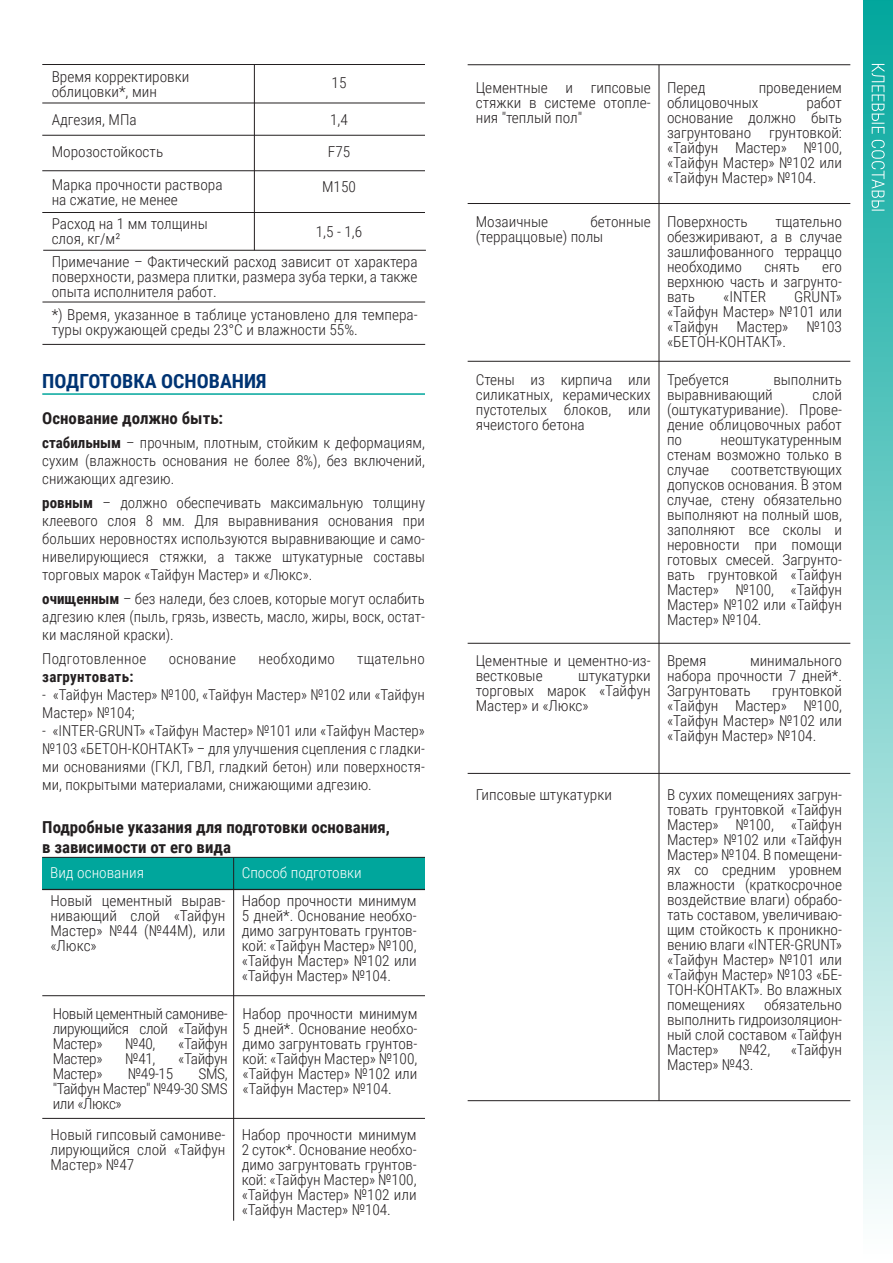
<style>
.page{position:relative;width:893px;height:1263px;background:#fff}
.page>*{position:absolute;margin:0;border:0;box-sizing:border-box;transform-origin:0 0}
.t1{font:700 19.5px "Roboto Condensed";color:#003473}
.t2{font:700 16.5px/19.8px "Roboto Condensed";color:#231f20}
.t3{font:300 15px/15px "Roboto Condensed";letter-spacing:-.005em;color:#231f20;text-align:justify}
.t4{font:300 15px "Roboto Condensed";letter-spacing:.02em;color:#231f20}
.t5{font:300 15px "Roboto Condensed";color:#fff}
.t6{font:700 15px "Roboto Condensed";letter-spacing:.02em;color:#231f20}
.s1{font-weight:700}
</style>
<div class="page">
<div style="left:863px;top:0;width:30px;height:1263px;background:linear-gradient(to bottom,#03a79d,#fff)"></div>
<hr style="left:42px;top:103px;width:383px;height:1px;background:#231f20">
<hr style="left:42px;top:135px;width:383px;height:1px;background:#231f20">
<hr style="left:42px;top:170px;width:383px;height:1px;background:#231f20">
<hr style="left:42px;top:212px;width:383px;height:1px;background:#231f20">
<hr style="left:43px;top:250px;width:383px;height:1px;background:#231f20">
<hr style="left:42px;top:302px;width:383px;height:1px;background:#231f20">
<hr style="left:42px;top:344px;width:383px;height:1px;background:#231f20">
<hr style="left:254px;top:64px;width:1px;height:186px;background:#231f20">
<div style="left:42px;top:857px;width:212px;height:32px;background:#00a69c"></div>
<div style="left:254px;top:857px;width:171px;height:32px;background:#00a69c"></div>
<hr style="left:42px;top:995px;width:383px;height:1px;background:#231f20">
<hr style="left:42px;top:1118px;width:383px;height:1px;background:#231f20">
<hr style="left:42px;top:889px;width:383px;height:1px;background:#231f20">
<hr style="left:233px;top:857px;width:1px;height:364px;background:#231f20">
<hr style="left:42px;top:393px;width:383px;height:2px;background:#00a69c">
<hr style="left:42px;top:857px;width:383px;height:1px;background:#231f20">
<hr style="left:468px;top:64px;width:382px;height:1px;background:#231f20">
<hr style="left:659px;top:65px;width:1px;height:1036px;background:#231f20">
<hr style="left:468px;top:361px;width:382px;height:1px;background:#231f20">
<hr style="left:468px;top:643px;width:382px;height:1px;background:#231f20">
<hr style="left:468px;top:773px;width:382px;height:1px;background:#231f20">
<hr style="left:468px;top:1100px;width:382px;height:1px;background:#231f20">
<hr style="left:468px;top:203px;width:382px;height:1px;background:#231f20">
<svg style="left:872px;top:64px;width:12px;height:70px"></svg>
<svg style="left:871px;top:140px;width:14px;height:71px"></svg>
<hr style="left:42px;top:64px;width:383px;height:1px;background:#231f20">
<p class="t3" style="left:52px;top:68px;width:139px">Время корректировки облицовки*, мин</p>
<p class="t3" style="left:332px;top:74px;width:16px">15</p>
<p class="t3" style="left:328px;top:103px;width:24px;line-height:32.2px">1,4<br>F75</p>
<p class="t3" style="left:322px;top:179px;width:35px">М150</p>
<p class="t3" style="left:52px;top:215px;width:367px;line-height:30.3px;text-indent:264px">1,5 - 1,6<br>Примечание – Фактический расход зависит от характера</p>
<p class="t3" style="left:52px;top:268px;width:367px">поверхности, размера плитки, размера зуба терки, а также опыта исполнителя работ.</p>
<p class="t3" style="left:52px;top:307px;width:367px">*) Время, указанное в таблице установлено для темпера&shy;туры окружающей среды 23°С и влажности 55%.</p>
<p class="t3" style="left:52px;top:112px;width:86px">Адгезия, МПа</p>
<p class="t3" style="left:52px;top:144px;width:113px">Морозостойкость</p>
<p class="t3" style="left:52px;top:177px;width:172px">Марка прочности раствора на сжатие, не менее</p>
<p class="t3" style="left:52px;top:216px;width:158px">Расход на 1 мм толщины слоя, кг/м²</p>
<h1 class="t1" style="left:42px;top:367px;width:226px">ПОДГОТОВКА ОСНОВАНИЯ</h1>
<p class="t2" style="left:42px;top:407px;width:182px">Основание должно быть:</p>
<p class="t3" style="left:42px;top:433px;width:384px;line-height:18px"><span class="s1">стабильным</span> – прочным, плотным, стойким к деформациям, сухим (влажность основания не более 8%), без включений, снижающих адгезию.</p>
<p class="t3" style="left:42px;top:493px;width:384px;line-height:18px"><span class="s1">ровным</span> – должно обеспечивать максимальную толщину клеевого слоя 8 мм. Для выравнивания основания при больших неровностях используются выравнивающие и само&shy;нивелирующиеся стяжки, а также штукатурные составы торговых марок «Тайфун Мастер» и «Люкс».</p>
<p class="t3" style="left:42px;top:589px;width:384px;line-height:18px"><span class="s1">очищенным</span> – без наледи, без слоев, которые могут ослабить адгезию клея (пыль, грязь, известь, масло, жиры, воск, остат&shy;ки масляной краски).</p>
<p class="t4" style="left:42px;top:648px;width:106px">Подготовленное</p>
<p class="t4" style="left:169px;top:648px;width:69px">основание</p>
<p class="t4" style="left:258px;top:648px;width:78px">необходимо</p>
<p class="t4" style="left:357px;top:648px;width:69px">тщательно</p>
<p class="t6" style="left:42px;top:666px;width:93px">загрунтовать:</p>
<p class="t3" style="left:42px;top:685px;width:384px;line-height:18px">- «Тайфун Мастер» №100, «Тайфун Мастер» №102 или «Тайфун<br>Мастер» №104;</p>
<p class="t3" style="left:42px;top:721px;width:384px;line-height:18px">- «INTER-GRUNT» «Тайфун Мастер» №101 или «Тайфун Мастер» №103 «БЕТОН-КОНТАКТ» – для улучшения сцепления с гладки&shy;ми основаниями (ГКЛ, ГВЛ, гладкий бетон) или поверхностя&shy;ми, покрытыми материалами, снижающими адгезию.</p>
<p class="t2" style="left:42px;top:817px;width:349px">Подробные указания для подготовки основания, в зависимости от его вида</p>
<p class="t5" style="left:50px;top:862px;width:95px">Вид основания</p>
<p class="t5" style="left:242px;top:862px;width:122px">Способ подготовки</p>
<p class="t3" style="left:50px;top:893px;width:176px">Новый цементный вырав&shy;нивающий слой «Тайфун Мастер» №44 (№44М), или «Люкс»</p>
<p class="t3" style="left:242px;top:893px;width:176px">Набор прочности минимум 5 дней*. Основание необхо&shy;димо загрунтовать грунтов&shy;кой: «Тайфун Мастер» №100, «Тайфун Мастер» №102 или «Тайфун Мастер» №104.</p>
<p class="t3" style="left:53px;top:1005px;width:176px">Новый цементный самониве&shy;лирующийся слой «Тайфун Мастер»</p>
<p class="t3" style="left:125px;top:1035px;width:32px">№40,</p>
<p class="t3" style="left:178px;top:1035px;width:51px">«Тайфун</p>
<p class="t3" style="left:53px;top:1050px;width:51px">Мастер»</p>
<p class="t3" style="left:125px;top:1050px;width:32px">№41,</p>
<p class="t3" style="left:178px;top:1050px;width:51px">«Тайфун</p>
<p class="t3" style="left:53px;top:1065px;width:51px">Мастер»</p>
<p class="t3" style="left:128px;top:1065px;width:47px">№49-15</p>
<p class="t3" style="left:53px;top:1065px;width:176px;text-indent:146px">SMS, "Тайфун Мастер" №49-30 SMS или «Люкс»</p>
<p class="t3" style="left:50px;top:1126px;width:177px">Новый гипсовый самониве&shy;лирующийся слой «Тайфун Мастер» №47</p>
<p class="t3" style="left:242px;top:1005px;width:176px">Набор прочности минимум 5 дней*. Основание необхо&shy;димо загрунтовать грунтов&shy;кой: «Тайфун Мастер» №100, «Тайфун Мастер» №102 или «Тайфун Мастер» №104.</p>
<p class="t3" style="left:242px;top:1126px;width:177px">Набор прочности минимум 2 суток*. Основание необхо&shy;димо загрунтовать грунтов&shy;кой: «Тайфун Мастер» №100, «Тайфун Мастер» №102 или «Тайфун Мастер» №104.</p>
<p class="t3" style="left:476px;top:80px;width:176px">Цементные и гипсовые стяжки в системе отопле&shy;ния "теплый пол"</p>
<p class="t3" style="left:667px;top:80px;width:40px">Перед</p>
<p class="t3" style="left:759px;top:80px;width:85px">проведением</p>
<p class="t3" style="left:667px;top:95px;width:177px;text-indent:139px">работ основание должно быть загрунтовано грунтовкой: «Тайфун Мастер» №100, «Тайфун Мастер» №102 или «Тайфун Мастер» №104.</p>
<p class="t3" style="left:667px;top:214px;width:82px">Поверхность</p>
<p class="t3" style="left:667px;top:95px;width:93px">облицовочных</p>
<p class="t3" style="left:476px;top:214px;width:177px;text-indent:115px">бетонные (терраццовые) полы</p>
<p class="t3" style="left:476px;top:214px;width:74px">Мозаичные</p>
<p class="t3" style="left:667px;top:214px;width:177px;text-indent:108px">тщательно обезжиривают, а в случае зашлифованного терраццо необходимо</p>
<p class="t3" style="left:667px;top:259px;width:177px;text-indent:155px">его верхнюю часть и загрунто&shy;вать</p>
<p class="t3" style="left:764px;top:259px;width:37px">снять</p>
<p class="t3" style="left:667px;top:289px;width:176px;text-indent:127px">GRUNT» «Тайфун Мастер» №101 или «Тайфун Мастер» №103 «БЕТОН-КОНТАКТ».</p>
<p class="t3" style="left:723px;top:289px;width:45px">«INTER</p>
<p class="t3" style="left:476px;top:371px;width:177px">Стены из кирпича или силикатных, керамических пустотелых блоков, или ячеистого бетона</p>
<p class="t3" style="left:476px;top:653px;width:176px">Цементные и цементно-из&shy;вестковые</p>
<p class="t3" style="left:476px;top:668px;width:176px;text-indent:102px">штукатурки торговых марок «Тайфун Мастер» и «Люкс»</p>
<p class="t3" style="left:667px;top:371px;width:64px">Требуется</p>
<p class="t3" style="left:773px;top:371px;width:70px">выполнить</p>
<p class="t3" style="left:667px;top:386px;width:107px">выравнивающий</p>
<p class="t3" style="left:667px;top:386px;width:176px;text-indent:145px">слой (оштукатуривание). Прове&shy;дение облицовочных работ по</p>
<p class="t3" style="left:667px;top:431px;width:177px;text-indent:54px">неоштукатуренным стенам возможно только в случае</p>
<p class="t3" style="left:667px;top:461px;width:177px;text-indent:64px">соответствующих допусков основания. В этом случае, стену обязательно выполняют на полный шов, заполняют все сколы и неровности при помощи готовых смесей. Загрунто&shy;вать грунтовкой «Тайфун Мастер» №100, «Тайфун Мастер» №102 или «Тайфун Мастер» №104.</p>
<p class="t3" style="left:667px;top:653px;width:41px">Время</p>
<p class="t3" style="left:667px;top:653px;width:176px;text-indent:83px">минимального набора прочности 7 дней*.<br>Загрунтовать</p>
<p class="t3" style="left:667px;top:683px;width:176px;text-indent:105px">грунтовкой «Тайфун Мастер» №100, «Тайфун Мастер» №102 или «Тайфун Мастер» №104.</p>
<p class="t3" style="left:476px;top:786px;width:138px">Гипсовые штукатурки</p>
<p class="t3" style="left:667px;top:786px;width:177px">В сухих помещениях загрун&shy;товать грунтовкой «Тайфун Мастер» №100, «Тайфун Мастер» №102 или «Тайфун Мастер» №104. В помещени&shy;ях со средним уровнем влажности (краткосрочное воздействие влаги) обрабо&shy;тать составом, увеличиваю&shy;щим стойкость к проникно&shy;вению влаги «INTER-GRUNT» «Тайфун Мастер» №101 или «Тайфун Мастер» №103 «БЕ-ТОН-КОНТАКТ». Во влажных помещениях</p>
<p class="t3" style="left:667px;top:996px;width:177px;text-indent:97px">обязательно выполнить гидроизоляцион&shy;ный слой составом «Тайфун Мастер»</p>
<p class="t3" style="left:739px;top:1041px;width:33px">№42,</p>
<p class="t3" style="left:791px;top:1041px;width:53px">«Тайфун</p>
<p class="t3" style="left:667px;top:1056px;width:88px">Мастер» №43.</p>
</div>
